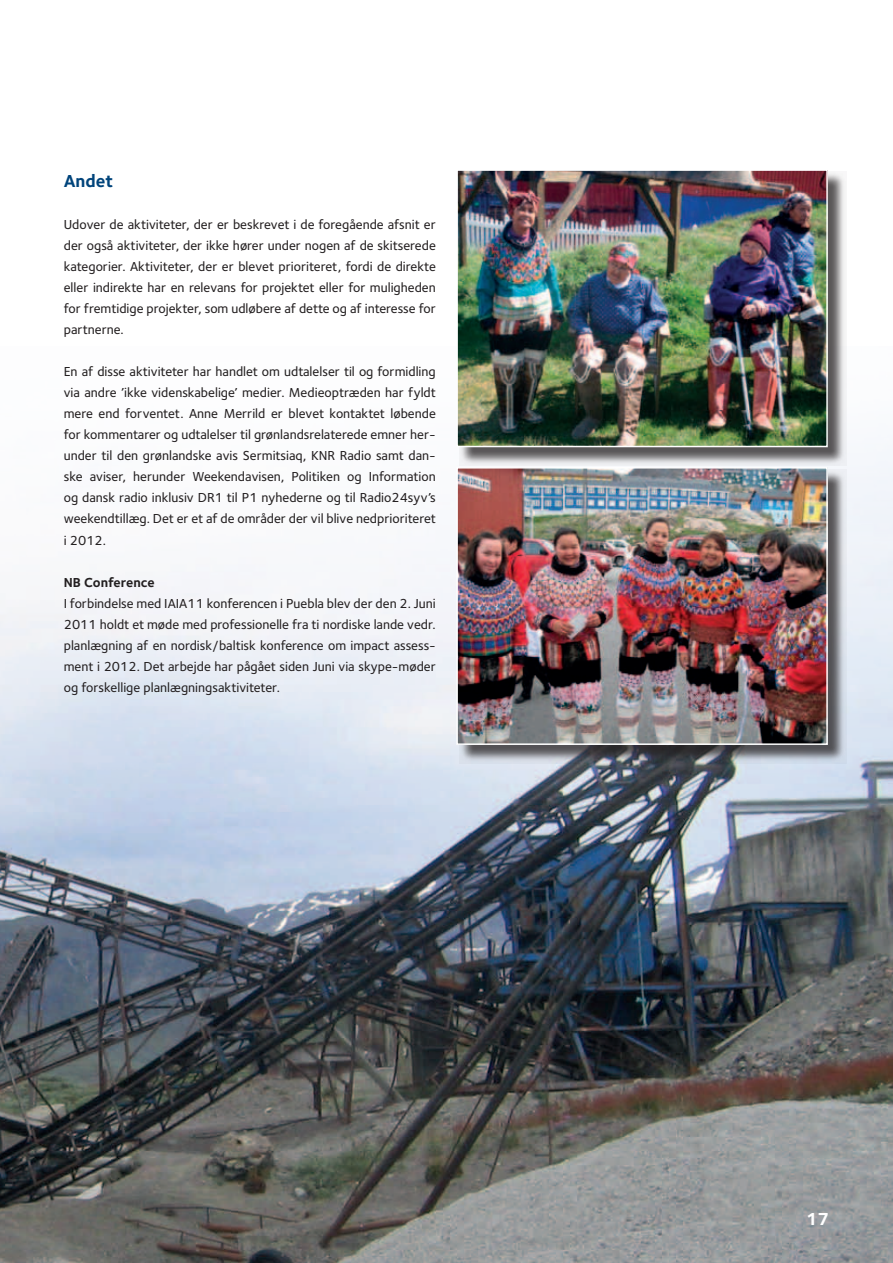
<style>
.page{position:relative;width:893px;height:1263px;background:#fff}
.page>*{position:absolute;margin:0;border:0;box-sizing:border-box;transform-origin:0 0}
.t1{font:700 18px "Foundry Sterling";color:#00447b}
.t2{font:700 18px "Foundry Sterling";color:#fff}
.t3{font:500 13.5px/21px "Foundry Sterling";color:#231f20;text-align:justify}
.t4{font:700 13.5px "Foundry Sterling";color:#231f20}
</style>
<div class="page">
<img style="left:0;top:347px;width:892px;height:916px">
<div style="left:459px;top:172px;width:387px;height:294px;background:#231f20;opacity:.75"></div>
<img style="left:459px;top:172px;width:366px;height:272px">
<div style="left:456px;top:169px;width:372px;height:278px;border:2px solid #fff"></div>
<div style="left:459px;top:469px;width:387px;height:295px;background:#231f20;opacity:.75"></div>
<img style="left:459px;top:470px;width:366px;height:272px">
<div style="left:456px;top:467px;width:372px;height:278px;border:2px solid #fff"></div>
<h1 class="t1" style="left:64px;top:171px;width:51px">Andet</h1>
<p class="t3" style="left:64px;top:215px;width:374px">Udover de aktiviteter, der er beskrevet i de foregående afsnit er der også aktiviteter, der ikke hører under nogen af de skitserede kategorier. Aktiviteter, der er blevet prioriteret, fordi de direkte eller indirekte har en relevans for projektet eller for muligheden for fremtidige projekter, som udløbere af dette og af interesse for partnerne.</p>
<p class="t3" style="left:64px;top:362px;width:374px">En af disse aktiviteter har handlet om udtalelser til og formidling via andre ’ikke videnskabelige’ medier. Medieoptræden har fyldt mere end forventet. Anne Merrild er blevet kontaktet løbende for kommentarer og udtalelser til grønlandsrelaterede emner her&shy;under til den grønlandske avis Sermitsiaq, KNR Radio samt dan&shy;ske aviser, herunder Weekendavisen, Politiken og Information og dansk radio inklusiv DR1 til P1 nyhederne og til Radio24syv’s weekendtillæg. Det er et af de områder der vil blive nedprioriteret i 2012.</p>
<p class="t4" style="left:64px;top:574px;width:92px">NB Conference</p>
<p class="t3" style="left:64px;top:593px;width:374px">I forbindelse med IAIA11 konferencen i Puebla blev der den 2. Juni 2011 holdt et møde med professionelle fra ti nordiske lande vedr. planlægning af en nordisk/baltisk konference om impact assess&shy;ment i 2012. Det arbejde har pågået siden Juni via skype-møder og forskellige planlægningsaktiviteter.</p>
<h1 class="t2" style="left:806px;top:1208px;width:25px">17</h1>
</div>
